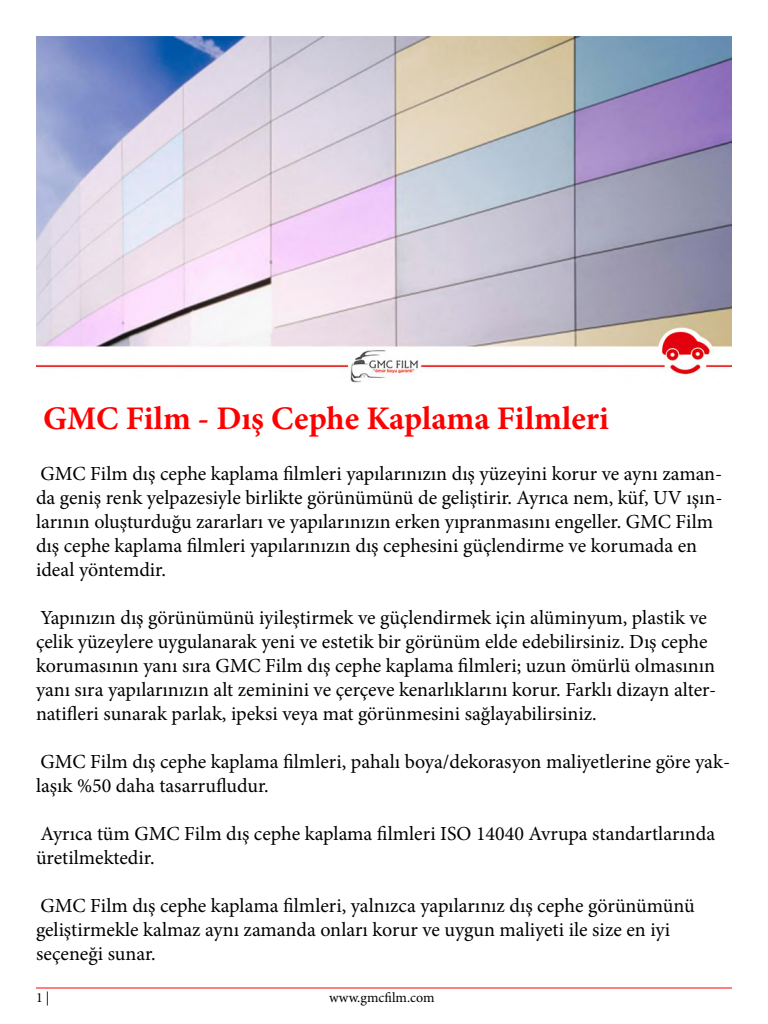
<style>
.page{position:relative;width:768px;height:1024px;background:#fff}
.page>*{position:absolute;margin:0;border:0;box-sizing:border-box;transform-origin:0 0}
.t1{font:700 33px "Minion Pro";color:#f00}
.t2{font:20px/24px "Minion Pro";color:#000}
.t3{font:14px "Minion Pro";color:#000}
</style>
<div class="page">
<hr style="left:36px;top:988px;width:696px;height:1px;background:#f00">
<img style="left:36px;top:36px;width:696px;height:347px">
<h1 class="t1" style="left:43px;top:395px;width:567px">GMC Film - Dış Cephe Kaplama Filmleri</h1>
<p class="t2" style="left:36px;top:461px;width:688px">GMC Film dış cephe kaplama filmleri yapılarınızın dış yüzeyini korur ve aynı zaman&shy;da geniş renk yelpazesiyle birlikte görünümünü de geliştirir. Ayrıca nem, küf, UV ışın&shy;larının oluşturduğu zararları ve yapılarınızın erken yıpranmasını engeller. GMC Film dış cephe kaplama filmleri yapılarınızın dış cephesini güçlendirme ve korumada en ideal yöntemdir.</p>
<p class="t2" style="left:36px;top:605px;width:682px">Yapınızın dış görünümünü iyileştirmek ve güçlendirmek için alüminyum, plastik ve çelik yüzeylere uygulanarak yeni ve estetik bir görünüm elde edebilirsiniz. Dış cephe korumasının yanı sıra GMC Film dış cephe kaplama filmleri; uzun ömürlü olmasının yanı sıra yapılarınızın alt zeminini ve çerçeve kenarlıklarını korur. Farklı dizayn alter&shy;natifleri sunarak parlak, ipeksi veya mat görünmesini sağlayabilirsiniz.</p>
<p class="t2" style="left:36px;top:749px;width:696px">GMC Film dış cephe kaplama filmleri, pahalı boya/dekorasyon maliyetlerine göre yak&shy;laşık %50 daha tasarrufludur.</p>
<p class="t2" style="left:36px;top:821px;width:681px">Ayrıca tüm GMC Film dış cephe kaplama filmleri ISO 14040 Avrupa standartlarında üretilmektedir.</p>
<p class="t2" style="left:36px;top:893px;width:660px">GMC Film dış cephe kaplama filmleri, yalnızca yapılarınız dış cephe görünümünü geliştirmekle kalmaz aynı zamanda onları korur ve uygun maliyeti ile size en iyi seçeneği sunar.</p>
<p class="t3" style="left:36px;top:988px;width:15px">1 |</p>
<p class="t3" style="left:329px;top:988px;width:107px">www.gmcfilm.com</p>
</div>
